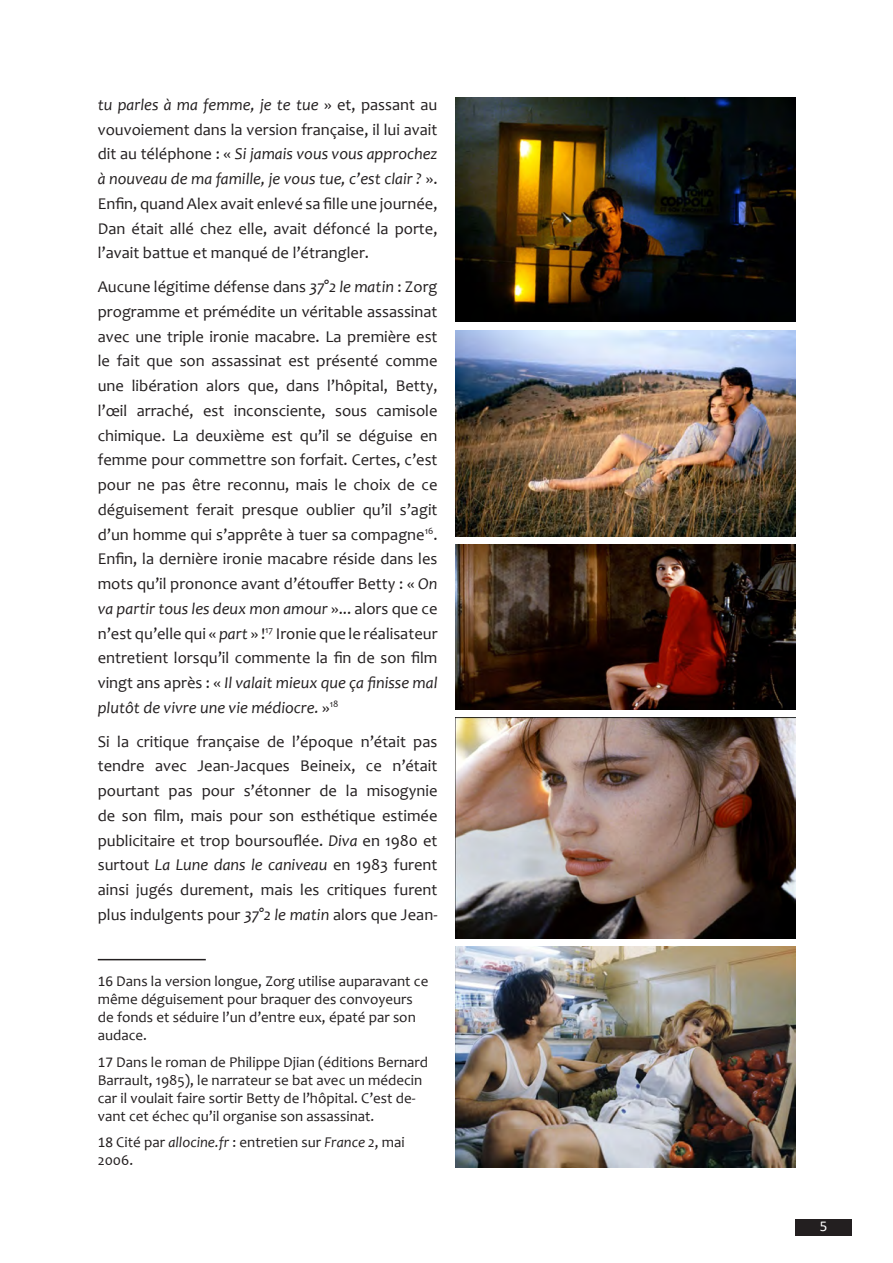
<style>
.page{position:relative;width:893px;height:1263px;background:#fff}
.page>*{position:absolute;margin:0;border:0;box-sizing:border-box;transform-origin:0 0}
.Normal__Web{font:16.5px/24.8px "Candara";color:#231f20;text-align:justify}
.Footnote_text{font:15px/18px "Candara";color:#231f20}
.t1{font:15px "Calibri";color:#fff}
.s1{font-style:italic}
.s2{font-family:"Calibri"}
</style>
<div class="page">
<div style="left:795px;top:1220px;width:57px;height:16px;background:#231f20"></div>
<img style="left:455px;top:98px;width:340px;height:223px">
<img style="left:455px;top:330px;width:340px;height:206px">
<img style="left:455px;top:718px;width:340px;height:221px">
<img style="left:455px;top:544px;width:340px;height:165px">
<img style="left:455px;top:946px;width:340px;height:221px">
<hr style="left:98px;top:959px;width:108px;height:1px;background:#231f20">
<p class="Normal__Web" style="left:98px;top:92px;width:341px"><span class="s1">tu parles à ma femme, je te tue</span> » et, passant au vouvoiement dans la version française, il lui avait dit au téléphone : « <span class="s1">Si jamais vous vous approchez à nouveau de ma famille, je vous tue, c’est clair ?</span> ».<br>Enfin, quand Alex avait enlevé sa fille une journée, Dan était allé chez elle, avait défoncé la porte, l’avait battue et manqué de l’étrangler.</p>
<p class="Normal__Web" style="left:98px;top:274px;width:341px">Aucune légitime défense dans <span class="s1">37°2 le matin</span> : Zorg programme et prémédite un véritable assassinat avec une triple ironie macabre. La première est le fait que son assassinat est présenté comme une libération alors que, dans l’hôpital, Betty, l’œil arraché, est inconsciente, sous camisole chimique. La deuxième est qu’il se déguise en femme pour commettre son forfait. Certes, c’est pour ne pas être reconnu, mais le choix de ce déguisement ferait presque oublier qu’il s’agit d’un homme qui s’apprête à tuer sa compagne<sup>16</sup>.<br>Enfin, la dernière ironie macabre réside dans les mots qu’il prononce avant d’étouffer Betty : « <span class="s1">On va partir tous les deux mon amour</span> »... alors que ce n’est qu’elle qui « <span class="s1">part</span> » !<sup>17</sup> Ironie que le réalisateur entretient lorsqu’il commente la fin de son film vingt ans après : « <span class="s1">Il valait mieux que ça finisse mal plutôt de vivre une vie médiocre.</span> »<sup>18</sup></p>
<p class="Normal__Web" style="left:98px;top:729px;width:341px">Si la critique française de l’époque n’était pas tendre avec Jean-Jacques Beineix, ce n’était pourtant pas pour s’étonner de la misogynie de son film, mais pour son esthétique estimée publicitaire et trop boursouflée. <span class="s1">Diva</span> en 1980 et surtout <span class="s1">La Lune dans le caniveau</span> en 1983 furent ainsi jugés durement, mais les critiques furent plus indulgents pour <span class="s1">37°2 le matin</span> alors que Jean-</p>
<p class="Footnote_text" style="left:98px;top:972px;width:332px"><span class="s2">16</span> Dans la version longue, Zorg utilise auparavant ce même déguisement pour braquer des convoyeurs de fonds et séduire l’un d’entre eux, épaté par son audace.</p>
<p class="Footnote_text" style="left:98px;top:1053px;width:332px"><span class="s2">17</span> Dans le roman de Philippe Djian (éditions Bernard Barrault, 1985), le narrateur se bat avec un médecin car il voulait faire sortir Betty de l’hôpital. C’est de&shy;vant cet échec qu’il organise son assassinat.</p>
<p class="Footnote_text" style="left:98px;top:1133px;width:308px"><span class="s2">18</span> Cité par <span class="s1">allocine.fr</span> : entretien sur <span class="s1">France 2</span>, mai<br>2006.</p>
<p class="t1" style="left:820px;top:1215px;width:9px">5</p>
</div>
